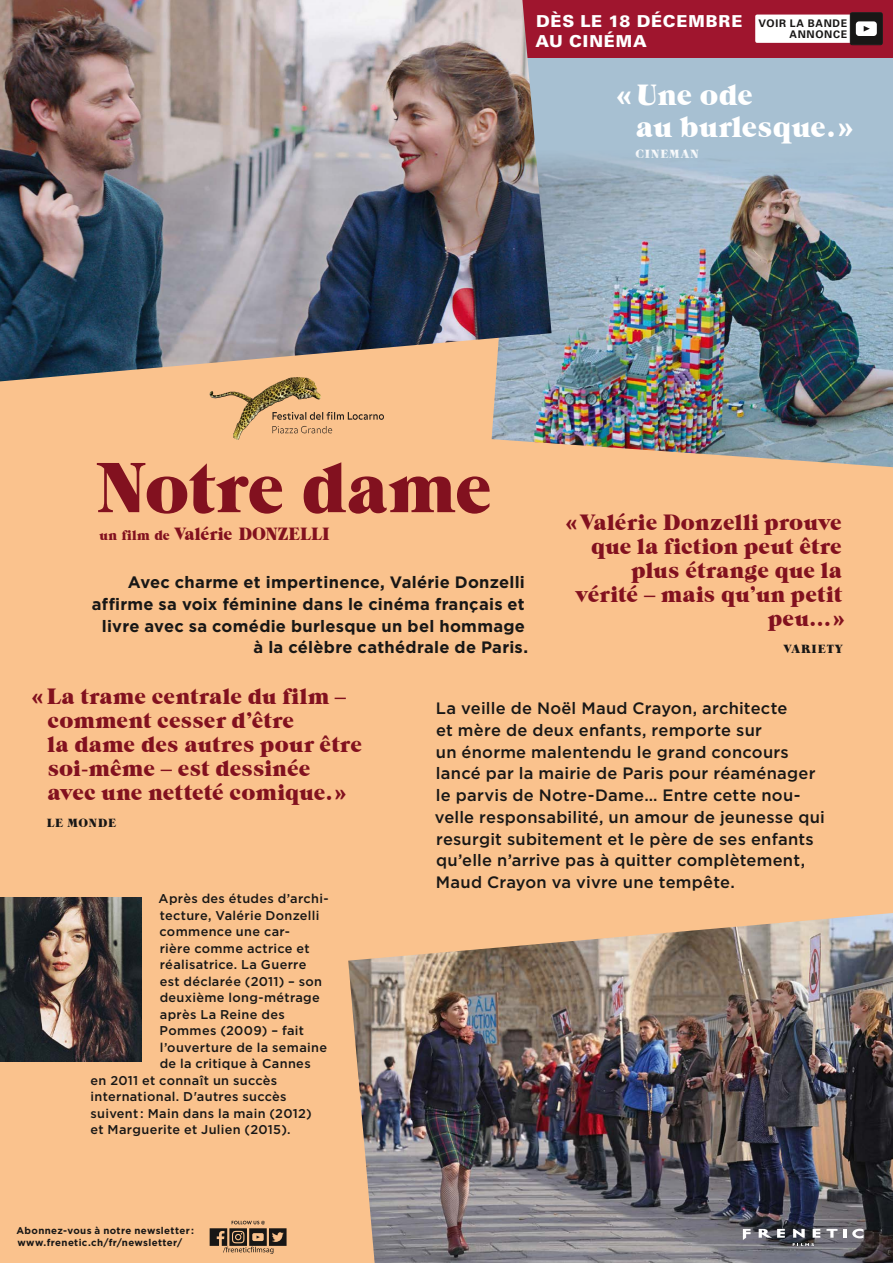
<style>
.page{position:relative;width:893px;height:1263px;background:#fff}
.page>*{position:absolute;margin:0;border:0;box-sizing:border-box;transform-origin:0 0}
.t1{font:71.25px "Grouch IT Cby BT";color:#82111f}
.t2{font:29.7px/31.7px "Grouch IT Cby BT";letter-spacing:.005em;color:#fff}
.t3{font:22.5px/24px "Grouch IT Cby BT";letter-spacing:.01em;color:#82111f}
.t4{font:18px "Grouch IT Cby BT";letter-spacing:-.005em;color:#82111f;scale:.96 1}
.t5{font:500 16.5px/21.8px "Gotham";letter-spacing:.015em;color:#181716}
.t6{font:700 16.5px/21.8px "Gotham";letter-spacing:.015em;color:#181716;text-align:right}
.t7{font:900 16.5px/19.5px "Univers LT Std";letter-spacing:.05em;color:#fff}
.t8{font:500 12.75px "Gotham";letter-spacing:.025em;color:#181716}
.t9{font:12px "Grouch IT Cby BT";letter-spacing:.065em;color:#181716}
.t10{font:12px "Grouch IT Cby BT";letter-spacing:.085em;color:#fff}
.t11{font:700 10.5px/11.4px "Univers LT Std";letter-spacing:.065em;color:#181716;text-align:right}
.t12{font:700 9.75px/12px "Gotham";letter-spacing:.035em;color:#181716}
.s1{font-size:13.95px}
</style>
<div class="page">
<div style="left:0;top:294px;width:893px;height:969px;background:#fac28d"></div>
<img style="left:348px;top:913px;width:545px;height:350px">
<svg style="left:743px;top:1229px;width:8px;height:11px"></svg>
<svg style="left:759px;top:1229px;width:26px;height:9px"></svg>
<svg style="left:826px;top:1229px;width:11px;height:9px"></svg>
<svg style="left:843px;top:1229px;width:3px;height:9px"></svg>
<svg style="left:793px;top:1229px;width:27px;height:17px"></svg>
<svg style="left:852px;top:1229px;width:11px;height:9px"></svg>
<div style="left:523px;top:0;width:370px;height:199px;background:#a7c0d2"></div>
<svg style="left:210px;top:1221px;width:77px;height:33px"></svg>
<svg style="left:272px;top:412px;width:112px;height:8px"></svg>
<svg style="left:272px;top:426px;width:60px;height:7px"></svg>
<img style="left:0;top:897px;width:141px;height:164px">
<img style="left:492px;top:158px;width:401px;height:309px">
<div style="left:510px;top:0;width:383px;height:57px;background:#9f152e"></div>
<div style="left:755px;top:15px;width:101px;height:28px;background:#fff;border-radius:2px"></div>
<svg style="left:850px;top:13px;width:32px;height:32px"></svg>
<div style="left:850px;top:13px;width:32px;height:32px;border:1px solid #181716;border-radius:2px"></div>
<img style="left:0;top:0;width:552px;height:381px">
<p class="t7" style="left:535px;top:11px;width:209px">DÈS LE 18 DÉCEMBRE<br>AU CINÉMA</p>
<p class="t11" style="left:759px;top:18px;width:90px">VOIR LA BANDE<br>ANNONCE</p>
<h2 class="t2" style="left:636px;top:78px;width:219px;text-indent:-20px">« Une ode<br>au burlesque.»</h2>
<p class="t10" style="left:636px;top:146px;width:65px">CINEMAN</p>
<h1 class="t1" style="left:97px;top:443px;width:396px">Notre dame</h1>
<h3 class="t4" style="left:100px;top:523px;width:241px"><span class="s1">un film de</span> Valérie DONZELLI</h3>
<p class="t6" style="left:92px;top:571px;width:438px">Avec charme et impertinence, Valérie Donzelli affirme sa voix féminine dans le cinéma français et livre avec sa comédie burlesque un bel hommage à la célèbre cathédrale de Paris.</p>
<h3 class="t3" style="left:565px;top:510px;width:281px;text-align:right">«Valérie Donzelli prouve que la fiction peut être plus étrange que la<br>vérité – mais qu’un petit peu...»</h3>
<p class="t9" style="left:784px;top:641px;width:60px">VARIETY</p>
<h3 class="t3" style="left:48px;top:684px;width:316px;text-indent:-16px">«La trame centrale du film – comment cesser d’être<br>la dame des autres pour être soi-même – est dessinée avec une netteté comique.»</h3>
<p class="t9" style="left:47px;top:815px;width:71px">LE MONDE</p>
<p class="t8" style="left:159px;top:890px;width:172px">Après des études d’archi-</p>
<p class="t8" style="left:160px;top:907px;width:161px">tecture, Valérie Donzelli</p>
<p class="t8" style="left:160px;top:923px;width:132px">commence une car-</p>
<p class="t8" style="left:160px;top:940px;width:151px">rière comme actrice et</p>
<p class="t8" style="left:160px;top:956px;width:148px">réalisatrice. La Guerre</p>
<p class="t8" style="left:160px;top:973px;width:164px">est déclarée (2011) – son</p>
<p class="t8" style="left:160px;top:989px;width:162px">deuxième long-métrage</p>
<p class="t8" style="left:160px;top:1006px;width:126px">après La Reine des</p>
<p class="t8" style="left:160px;top:1022px;width:146px">Pommes (2009) – fait</p>
<p class="t8" style="left:160px;top:1039px;width:169px">l’ouverture de la semaine</p>
<p class="t8" style="left:160px;top:1055px;width:152px">de la critique à Cannes</p>
<p class="t8" style="left:91px;top:1072px;width:188px">en 2011 et connaît un succès</p>
<p class="t8" style="left:91px;top:1088px;width:197px">international. D'autres succès</p>
<p class="t8" style="left:91px;top:1105px;width:223px">suivent : Main dans la main (2012)</p>
<p class="t8" style="left:91px;top:1121px;width:202px">et Marguerite et Julien (2015).</p>
<p class="t12" style="left:17px;top:1224px;width:179px">Abonnez-vous à notre newsletter: www.frenetic.ch/fr/newsletter/</p>
<p class="t5" style="left:435px;top:697px;width:392px">La veille de Noël Maud Crayon, architecte<br>et mère de deux enfants, remporte sur<br>un énorme malentendu le grand concours lancé par la mairie de Paris pour réaménager le parvis de Notre-Dame… Entre cette nou&shy;velle responsabilité, un amour de jeunesse qui resurgit subitement et le père de ses enfants qu’elle n’arrive pas à quitter complètement, Maud Crayon va vivre une tempête.</p>
</div>
